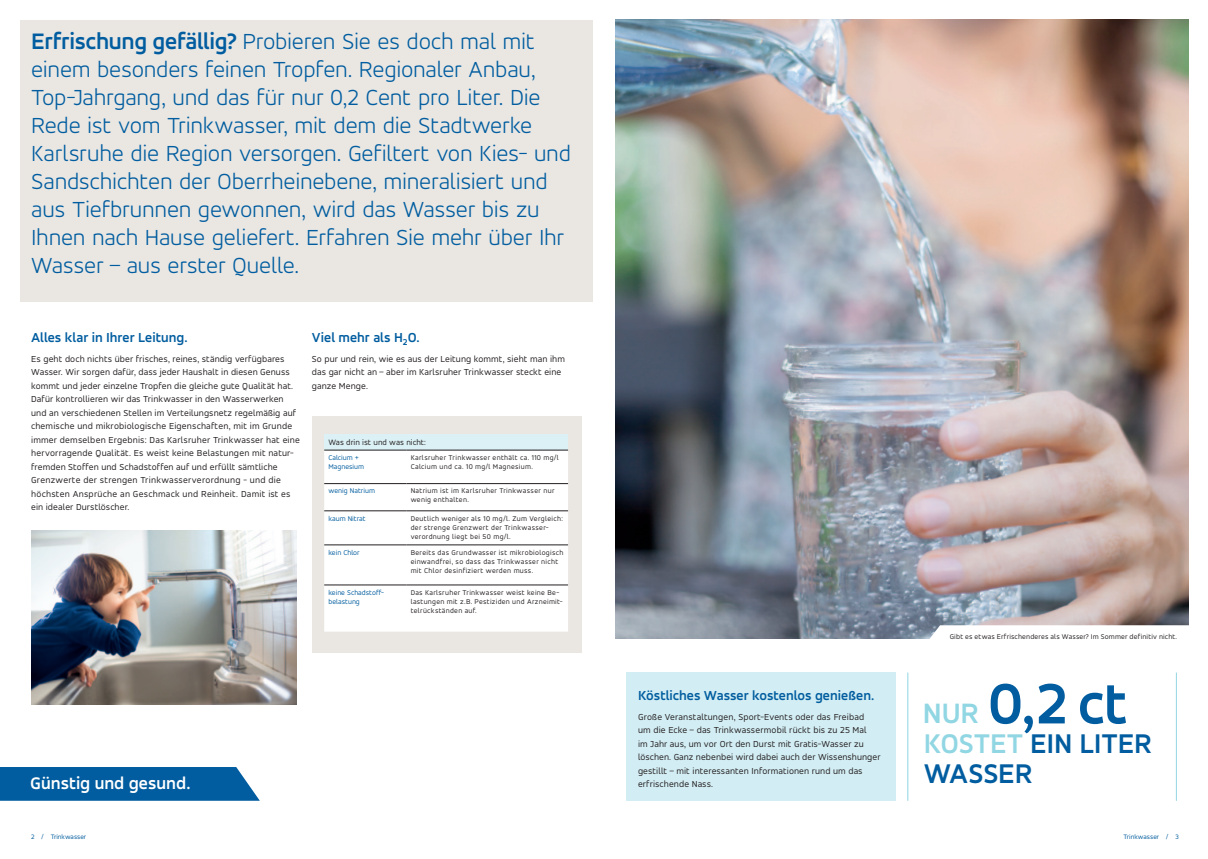
<style>
.page{position:relative;width:1208px;height:859px;background:#fff}
.page>*{position:absolute;margin:0;border:0;box-sizing:border-box;transform-origin:0 0}
._01_copy{font:700 61px "Accord Alternate";color:#015d9f}
._01_copy-2{font:700 29px/30px "Accord Alternate";letter-spacing:-.005em;color:#015d9f}
._07_Headline_40_42{font:300 24px/28px "Accord Alternate";letter-spacing:-.01em;color:#015d9f}
._01_copy-3{font:700 18px "Accord";color:#fff}
._01_copy-4{font:700 14px "Accord";color:#015d9f}
._07_Headline_40_42-2{font:700 14px "Accord Alternate";letter-spacing:.005em;color:#015d9f}
.copy{font:9.5px/13.5px "Accord";letter-spacing:.01em;color:#231f20}
.t1{font:8.5px "Accord Alternate";color:#231f20}
.t2{font:7.5px/9px "Accord Alternate";letter-spacing:.04em;color:#231f20}
.t3{font:7.5px/9px "Accord Alternate";color:#015d9f}
.t4{font:7.5px "Accord";letter-spacing:.02em;color:#231f20}
.t5{font:7px "Accord";color:#015d9f}
.s1{font-weight:700}
.s2{font-size:30px;color:#91d6e3}
.s3{color:#91d6e3}
</style>
<div class="page">
<img style="left:31px;top:531px;width:265px;height:173px">
<div style="left:20px;top:20px;width:572px;height:281px;background:#eae7e3"></div>
<svg style="left:0;top:767px;width:260px;height:34px;background:#0d65a3"></svg>
<div style="left:312px;top:416px;width:269px;height:236px;background:#eae7e3"></div>
<div style="left:324px;top:434px;width:244px;height:16px;background:#dcf1f5"></div>
<div style="left:324px;top:451px;width:244px;height:181px;background:#fff"></div>
<hr style="left:324px;top:483px;width:82px;height:1px;background:#231f20">
<hr style="left:324px;top:511px;width:82px;height:1px;background:#231f20">
<hr style="left:324px;top:545px;width:82px;height:1px;background:#231f20">
<hr style="left:324px;top:450px;width:82px;height:1px;background:#231f20">
<hr style="left:406px;top:450px;width:162px;height:1px;background:#231f20">
<hr style="left:406px;top:483px;width:162px;height:1px;background:#231f20">
<hr style="left:406px;top:511px;width:162px;height:1px;background:#231f20">
<hr style="left:406px;top:545px;width:162px;height:1px;background:#231f20">
<hr style="left:324px;top:585px;width:82px;height:1px;background:#231f20">
<hr style="left:406px;top:585px;width:162px;height:1px;background:#231f20">
<img style="left:615px;top:20px;width:573px;height:619px">
<svg style="left:929px;top:625px;width:260px;height:14px"></svg>
<hr style="left:907px;top:672px;width:1px;height:129px;background:#91d6e3">
<hr style="left:1176px;top:672px;width:1px;height:129px;background:#91d6e3">
<div style="left:626px;top:672px;width:270px;height:129px;background:#d2edf3"></div>
<p class="_07_Headline_40_42" style="left:31px;top:27px;width:541px"><span class="s1">Erfrischung gefällig?</span> Probieren Sie es doch mal mit einem besonders feinen Tropfen. Regionaler Anbau, Top-Jahrgang, und das für nur 0,2 Cent pro Liter. Die Rede ist vom Trinkwasser, mit dem die Stadtwerke Karlsruhe die Region versorgen. Gefiltert von Kies- und Sandschichten der Oberrheinebene, mineralisiert und aus Tiefbrunnen gewonnen, wird das Wasser bis zu Ihnen nach Hause geliefert. Erfahren Sie mehr über Ihr Wasser – aus erster Quelle.</p>
<p class="_01_copy-4" style="left:31px;top:329px;width:158px">Alles klar in Ihrer Leitung.</p>
<p class="copy" style="left:31px;top:352px;width:255px">Es geht doch nichts über frisches, reines, ständig verfügbares</p>
<p class="copy" style="left:31px;top:365px;width:260px">Wasser. Wir sorgen dafür, dass jeder Haushalt in diesen Genuss</p>
<p class="copy" style="left:31px;top:379px;width:263px">kommt und jeder einzelne Tropfen die gleiche gute Qualität hat.</p>
<p class="copy" style="left:31px;top:392px;width:270px">Dafür kontrollieren wir das Trinkwasser in den Wasserwerken und an verschiedenen Stellen im Verteilungsnetz regelmäßig auf chemische und mikrobiologische Eigenschaften, mit im Grunde immer demselben Ergebnis: Das Karlsruher Trinkwasser hat eine hervorragende Qualität. Es weist keine Belastungen mit natur&shy;fremden Stoffen und Schadstoffen auf und erfüllt sämtliche Grenzwerte der strengen Trinkwasserverordnung - und die höchsten Ansprüche an Geschmack und Reinheit. Damit ist es ein idealer Durstlöscher.</p>
<p class="_07_Headline_40_42-2" style="left:312px;top:329px;width:109px">Viel mehr als H<sub>2</sub>O.</p>
<p class="copy" style="left:312px;top:352px;width:254px">So pur und rein, wie es aus der Leitung kommt, sieht man ihm das gar nicht an – aber im Karlsruher Trinkwasser steckt eine ganze Menge.</p>
<p class="t1" style="left:328px;top:437px;width:99px">Was drin ist und was nicht:</p>
<p class="t3" style="left:328px;top:453px;width:37px">Calcium +<br>Magnesium</p>
<p class="t2" style="left:411px;top:453px;width:150px">Karlsruher Trinkwasser enthält ca. 110 mg/l<br>Calcium und ca. 10 mg/l Magnesium.</p>
<p class="t3" style="left:328px;top:486px;width:48px">wenig Natrium</p>
<p class="t2" style="left:411px;top:486px;width:145px">Natrium ist im Karlsruher Trinkwasser nur wenig enthalten.</p>
<p class="t3" style="left:328px;top:514px;width:39px">kaum Nitrat</p>
<p class="t2" style="left:411px;top:514px;width:154px">Deutlich weniger als 10 mg/l. Zum Vergleich: der strenge Grenzwert der Trinkwasser&shy;verordnung liegt bei 50 mg/l.</p>
<p class="t3" style="left:328px;top:548px;width:33px">kein Chlor</p>
<p class="t2" style="left:411px;top:548px;width:154px">Bereits das Grundwasser ist mikrobiologisch einwandfrei, so dass das Trinkwasser nicht mit Chlor desinfiziert werden muss.</p>
<p class="t3" style="left:328px;top:588px;width:57px">keine Schadstoff&shy;belastung</p>
<p class="t2" style="left:411px;top:588px;width:154px">Das Karlsruher Trinkwasser weist keine Be&shy;lastungen mit z.B. Pestiziden und Arzneimit&shy;telrückständen auf.</p>
<p class="_01_copy-3" style="left:30px;top:772px;width:162px">Günstig und gesund.</p>
<p class="_01_copy-4" style="left:638px;top:686px;width:238px">Köstliches Wasser kostenlos genießen.</p>
<p class="copy" style="left:638px;top:710px;width:244px">Große Veranstaltungen, Sport-Events oder das Freibad<br>um die Ecke – das Trinkwassermobil rückt bis zu 25 Mal<br>im Jahr aus, um vor Ort den Durst mit Gratis-Wasser zu löschen. Ganz nebenbei wird dabei auch der Wissenshunger gestillt – mit interessanten Informationen rund um das erfrischende Nass.</p>
<p class="t4" style="left:950px;top:632px;width:229px">Gibt es etwas Erfrischenderes als Wasser? Im Sommer definitiv nicht.</p>
<p class="_01_copy" style="left:922px;top:666px;width:207px"><span class="s2">NUR</span> 0,2 ct</p>
<p class="_01_copy-2" style="left:923px;top:728px;width:230px"><span class="s3">KOSTET</span> EIN LITER<br>WASSER</p>
<p class="t5" style="left:31px;top:832px;width:57px">2 / Trinkwasser</p>
<p class="t5" style="left:1123px;top:832px;width:57px">Trinkwasser / 3</p>
</div>
